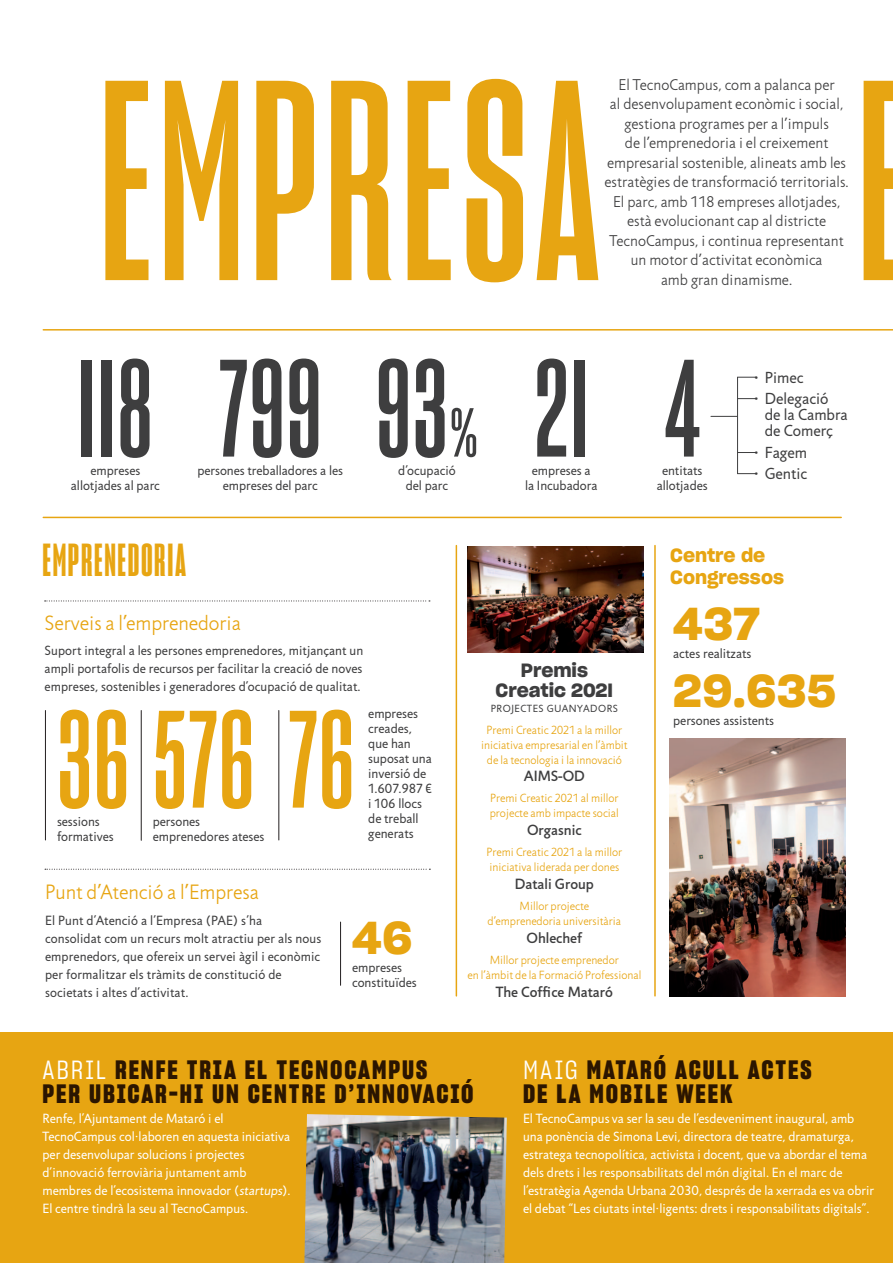
<style>
.page{position:relative;width:893px;height:1263px;background:#fff}
.page>*{position:absolute;margin:0;border:0;box-sizing:border-box;transform-origin:0 0}
.t1{font:277.95px "Sharp Grotesk Sm Bold 10";letter-spacing:.02em;color:#e7a512}
.t2{font:135px "Sharp Grotesk Sm Bold 10";letter-spacing:.015em;color:#3e3e3f}
.t3{font:135px "Sharp Grotesk Sm Bold 10";letter-spacing:.01em;color:#e7a512}
.t4{font:45px "Sharp Grotesk Bold 10";letter-spacing:.035em;color:#e7a512}
.t5{font:45px "Sharp Grotesk Sm Bold 20";letter-spacing:.015em;color:#e7a512}
.t6{font:25.95px/24px "Sharp Grotesk Bold 15";letter-spacing:.075em;color:#2b1500}
.t7{font:300 21px "Jigsaw";color:#e7a512}
.t8{font:18.75px/22.5px "Sharp Grotesk Sm Bold 20";color:#e7a512}
.t9{font:18.75px/19.5px "Sharp Grotesk Sm Bold 20";color:#3e3e3f;text-align:center}
.t10{font:16.2px/21.3px "Jigsaw";color:#3e3e3f}
.t11{font:300 15.75px/19.5px "Jigsaw";letter-spacing:.005em;color:#3e3e3f;text-align:center}
.t12{font:500 15px "Jigsaw";color:#3e3e3f}
.t13{font:13.5px/15px "Jigsaw";color:#3e3e3f;text-align:center}
.t14{font:13.5px/18px "Jigsaw";color:#fff}
.t15{font:300 12px/15px "Jigsaw";color:#e7a512;text-align:center}
.t16{font:10.5px "Jigsaw";color:#3e3e3f}
.s1{font-size:67.5px}
.s2{font-weight:700}
.s3{font-family:"Sharp Grotesk Book 15";color:#fff}
</style>
<div class="page">
<div style="left:0;top:1033px;width:893px;height:230px;background:#e7a512"></div>
<hr style="left:43px;top:329px;width:850px;height:2px;background:#e7a512">
<hr style="left:43px;top:517px;width:798px;height:1px;background:#e7a512">
<hr style="left:456px;top:545px;width:1px;height:451px;background:#e7a512">
<hr style="left:654px;top:545px;width:2px;height:451px;background:#e7a512">
<svg style="left:45px;top:601px;width:385px;height:1px"></svg>
<hr style="left:141px;top:710px;width:1px;height:130px;background:#231f20">
<hr style="left:278px;top:710px;width:1px;height:130px;background:#231f20">
<hr style="left:45px;top:710px;width:1px;height:130px;background:#231f20">
<hr style="left:340px;top:922px;width:1px;height:63px;background:#231f20">
<svg style="left:45px;top:869px;width:385px;height:1px"></svg>
<img style="left:468px;top:547px;width:175px;height:105px">
<img style="left:670px;top:738px;width:175px;height:259px">
<svg style="left:738px;top:377px;width:18px;height:1px"></svg>
<svg style="left:738px;top:398px;width:18px;height:1px"></svg>
<svg style="left:711px;top:416px;width:26px;height:1px"></svg>
<svg style="left:738px;top:452px;width:18px;height:1px"></svg>
<svg style="left:738px;top:473px;width:18px;height:1px"></svg>
<hr style="left:737px;top:377px;width:1px;height:97px;background:#3e3e3f">
<img style="left:304px;top:1114px;width:203px;height:149px">
<p class="t11" style="left:604px;top:75px;width:246px">El TecnoCampus, com a palanca per<br>al desenvolupament econòmic i social, gestiona programes per a l’impuls<br>de l’emprenedoria i el creixement empresarial sostenible, alineats amb les estratègies de transformació territorials.<br>El parc, amb 118 empreses allotjades, està evolucionant cap al districte TecnoCampus, i continua representant un motor d’activitat econòmica<br>amb gran dinamisme.</p>
<h1 class="t1" style="left:98px;top:15px;width:803px">EMPRESA E</h1>
<h2 class="t2" style="left:78px;top:328px;width:76px">II8</h2>
<p class="t13" style="left:71px;top:463px;width:91px">empreses allotjades al parc</p>
<h2 class="t2" style="left:219px;top:328px;width:371px">799 93<span class="s1">%</span> 2I</h2>
<p class="t13" style="left:197px;top:463px;width:147px">persones treballadores a les empreses del parc</p>
<p class="t13" style="left:398px;top:463px;width:59px">d’ocupació del parc</p>
<p class="t13" style="left:525px;top:463px;width:74px">empreses a<br>la Incubadora</p>
<h2 class="t2" style="left:664px;top:328px;width:37px">4</h2>
<p class="t13" style="left:657px;top:463px;width:52px">entitats allotjades</p>
<p class="t10" style="left:754px;top:367px;width:76px"><span class="s2">·</span> Pimec<br><span class="s2">·</span> Delegació</p>
<p class="t10" style="left:765px;top:407px;width:85px;line-height:16.2px">de la Cambra de Comerç</p>
<p class="t10" style="left:754px;top:442px;width:55px"><span class="s2">·</span> Fagem <span class="s2">·</span> Gentic</p>
<h3 class="t4" style="left:43px;top:533px;width:145px">EMPRENEDORIA</h3>
<h3 class="t7" style="left:45px;top:611px;width:198px">Serveis a l’emprenedoria</h3>
<p class="t13" style="left:45px;top:641px;width:320px;line-height:18px;text-align:justify">Suport integral a les persones emprenedores, mitjançant un ampli portafolis de recursos per facilitar la creació de noves empreses, sostenibles i generadores d’ocupació de qualitat.</p>
<h2 class="t3" style="left:57px;top:679px;width:299px">36 576 76</h2>
<p class="t13" style="left:153px;top:814px;width:113px;text-align:left">persones emprenedores ateses</p>
<p class="t13" style="left:368px;top:706px;width:65px;text-align:left">empreses creades, que han suposat una inversió de<br>1.607.987 € i 106 llocs de treball generats</p>
<p class="t13" style="left:57px;top:814px;width:58px;text-align:left">sessions formatives</p>
<h3 class="t7" style="left:45px;top:880px;width:216px">Punt d’Atenció a l’Empresa</h3>
<p class="t13" style="left:45px;top:911px;width:278px;line-height:18px;text-align:left">El Punt d’Atenció a l’Empresa (PAE) s’ha consolidat com un recurs molt atractiu per als nous emprenedors, que ofereix un servei àgil i econòmic per formalitzar els tràmits de constitució de societats i altes d’activitat.</p>
<h3 class="t5" style="left:352px;top:901px;width:62px">46</h3>
<p class="t13" style="left:352px;top:960px;width:66px;text-align:left">empreses constituïdes</p>
<h3 class="t9" style="left:496px;top:659px;width:119px">Premis<br>Creatic 202I</h3>
<p class="t16" style="left:491px;top:703px;width:13px">Projectes</p>
<p class="t16" style="left:547px;top:703px;width:9px">guanyadors</p>
<p class="t15" style="left:481px;top:722px;width:148px">Premi Creatic 2021 a la millor iniciativa empresarial en l’àmbit de la tecnologia i la innovació</p>
<p class="t12" style="left:524px;top:768px;width:63px">AIMS-OD</p>
<p class="t15" style="left:490px;top:791px;width:131px;text-align:left">Premi Creatic 2021 al millor projecte amb impacte social</p>
<p class="t12" style="left:527px;top:821px;width:56px">Orgasnic</p>
<p class="t15" style="left:487px;top:845px;width:137px;text-align:left">Premi Creatic 2021 a la millor iniciativa liderada per dones</p>
<p class="t12" style="left:515px;top:875px;width:81px">Datali Group</p>
<p class="t15" style="left:488px;top:899px;width:135px">Millor projecte d’emprenedoria universitària</p>
<p class="t12" style="left:526px;top:929px;width:57px">Ohlechef</p>
<p class="t15" style="left:467px;top:953px;width:175px">Millor projecte emprenedor<br>en l’àmbit de la Formació Professional</p>
<p class="t12" style="left:496px;top:983px;width:119px">The Coffice Mataró</p>
<h3 class="t8" style="left:670px;top:542px;width:115px">Centre de<br>Congressos</h3>
<h3 class="t5" style="left:673px;top:588px;width:88px">437</h3>
<p class="t13" style="left:673px;top:646px;width:80px">actes realitzats</p>
<h3 class="t5" style="left:673px;top:654px;width:164px">29.635</h3>
<p class="t13" style="left:673px;top:713px;width:102px">persones assistents</p>
<h3 class="t6" style="left:43px;top:1057px;width:433px"><span class="s3">Abril</span> RENFE TRIA EL TECNOCAMPUS<br>PER UBICAR-HI UN CENTRE D’INNOVACIÓ</h3>
<p class="t14" style="left:43px;top:1109px;width:250px">Renfe, l’Ajuntament de Mataró i el TecnoCampus col·laboren en aquesta iniciativa per desenvolupar solucions i projectes d’innovació ferroviària juntament amb membres de l’ecosistema innovador (startups).<br>El centre tindrà la seu al TecnoCampus.</p>
<h3 class="t6" style="left:523px;top:1057px;width:290px"><span class="s3">Ma ig</span> MATARÓ ACULL ACTES<br>DE LA MOBILE WEEK</h3>
<p class="t14" style="left:523px;top:1109px;width:353px">El TecnoCampus va ser la seu de l’esdeveniment inaugural, amb una ponència de Simona Levi, directora de teatre, dramaturga, estratega tecnopolítica, activista i docent, que va abordar el tema dels drets i les responsabilitats del món digital. En el marc de l’estratègia Agenda Urbana 2030, després de la xerrada es va obrir el debat “Les ciutats intel·ligents: drets i responsabilitats digitals”.</p>
</div>
